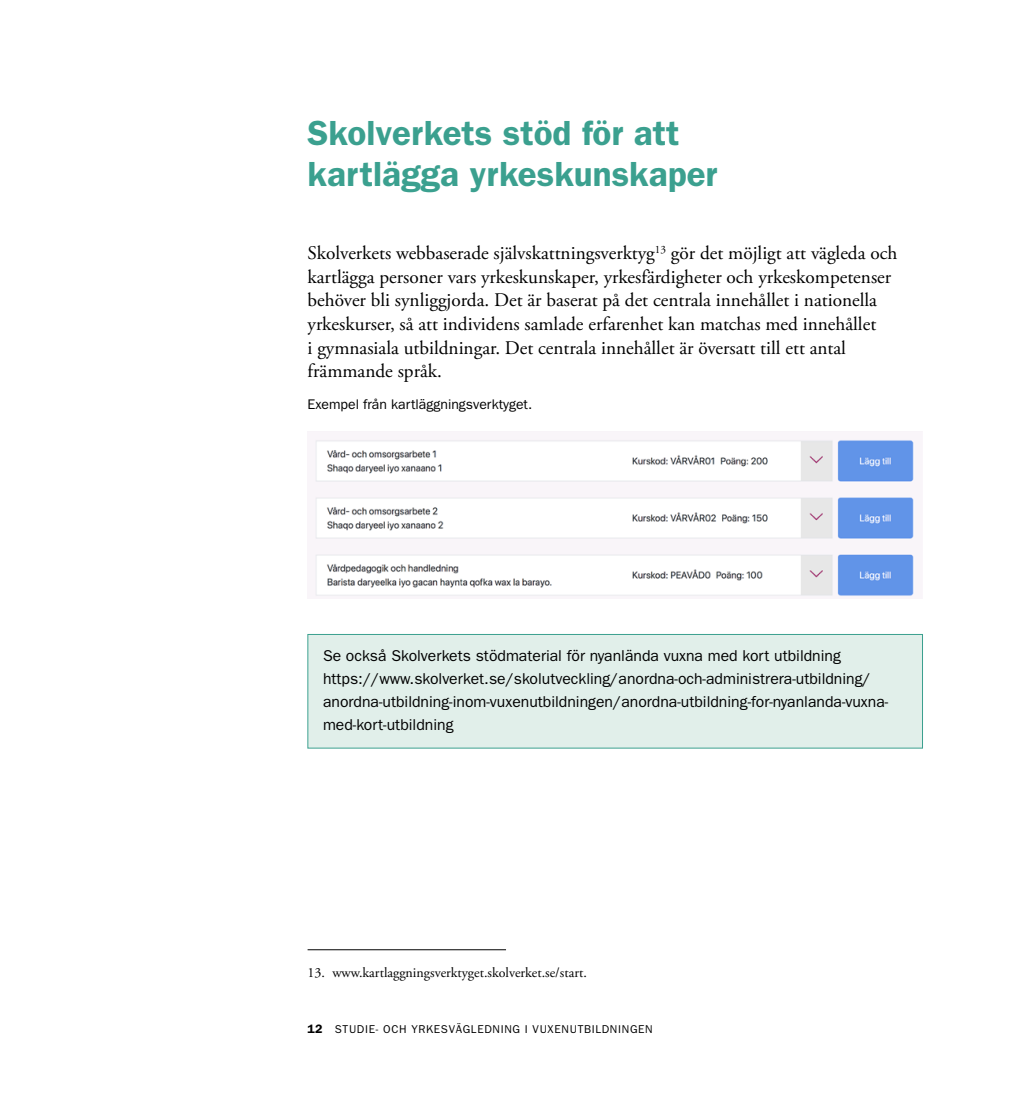
<style>
.page{position:relative;width:1022px;height:1117px;background:#fff}
.page>*{position:absolute;margin:0;border:0;box-sizing:border-box;transform-origin:0 0}
.t1{font:600 35px/40.2px "Franklin Gothic LT";color:#3ba08f}
.Brödtext{font:19.25px/23.6px "Adobe Garamond Pro";color:#000}
.text_pratbubbla{font:15.75px/22.8px "Franklin Gothic LT";color:#000}
.Note{font:14px "Adobe Garamond Pro";color:#000}
.tabellbröd{font:14px "Franklin Gothic LT";color:#000}
.t2{font:11.38px "Franklin Gothic LT";letter-spacing:.06em;color:#000}
.s1{font-weight:600;font-size:12.25px}
</style>
<div class="page">
<hr style="left:308px;top:949px;width:198px;height:1px;background:#000">
<img style="left:315px;top:439px;width:599px;height:158px">
<div style="left:308px;top:634px;width:614px;height:114px;background:#e1efea"></div>
<div style="left:308px;top:634px;width:615px;height:114px;border:1px solid #3ba08f"></div>
<h1 class="t1" style="left:308px;top:113px;width:411px">Skolverkets stöd för att kartlägga yrkeskunskaper</h1>
<p class="Brödtext" style="left:308px;top:242px;width:591px">Skolverkets webbaserade självskattningsverktyg<sup>13</sup> gör det möjligt att vägleda och kartlägga personer vars yrkeskunskaper, yrkesfärdigheter och yrkeskompetenser behöver bli synliggjorda. Det är baserat på det centrala innehållet i nationella yrkeskurser, så att individens samlade erfarenhet kan matchas med innehållet<br>i gymnasiala utbildningar. Det centrala innehållet är översatt till ett antal främmande språk.</p>
<p class="tabellbröd" style="left:308px;top:396px;width:226px">Exempel från kartläggningsverktyget.</p>
<p class="text_pratbubbla" style="left:323px;top:644px;width:519px">Se också Skolverkets stödmaterial för nyanlända vuxna med kort utbildning</p>
<p class="text_pratbubbla" style="left:323px;top:667px;width:567px">https://www.skolverket.se/skolutveckling/anordna-och-administrera-utbildning/ anordna-utbildning-inom-vuxenutbildningen/anordna-utbildning-for-nyanlanda-vuxna&shy;med-kort-utbildning</p>
<p class="Note" style="left:308px;top:963px;width:281px">13. www.kartlaggningsverktyget.skolverket.se/start.</p>
<p class="t2" style="left:308px;top:1022px;width:347px"><span class="s1">12</span> STUDIE- OCH YRKESVÄGLEDNING I VUXENUTBILDNINGEN</p>
</div>
